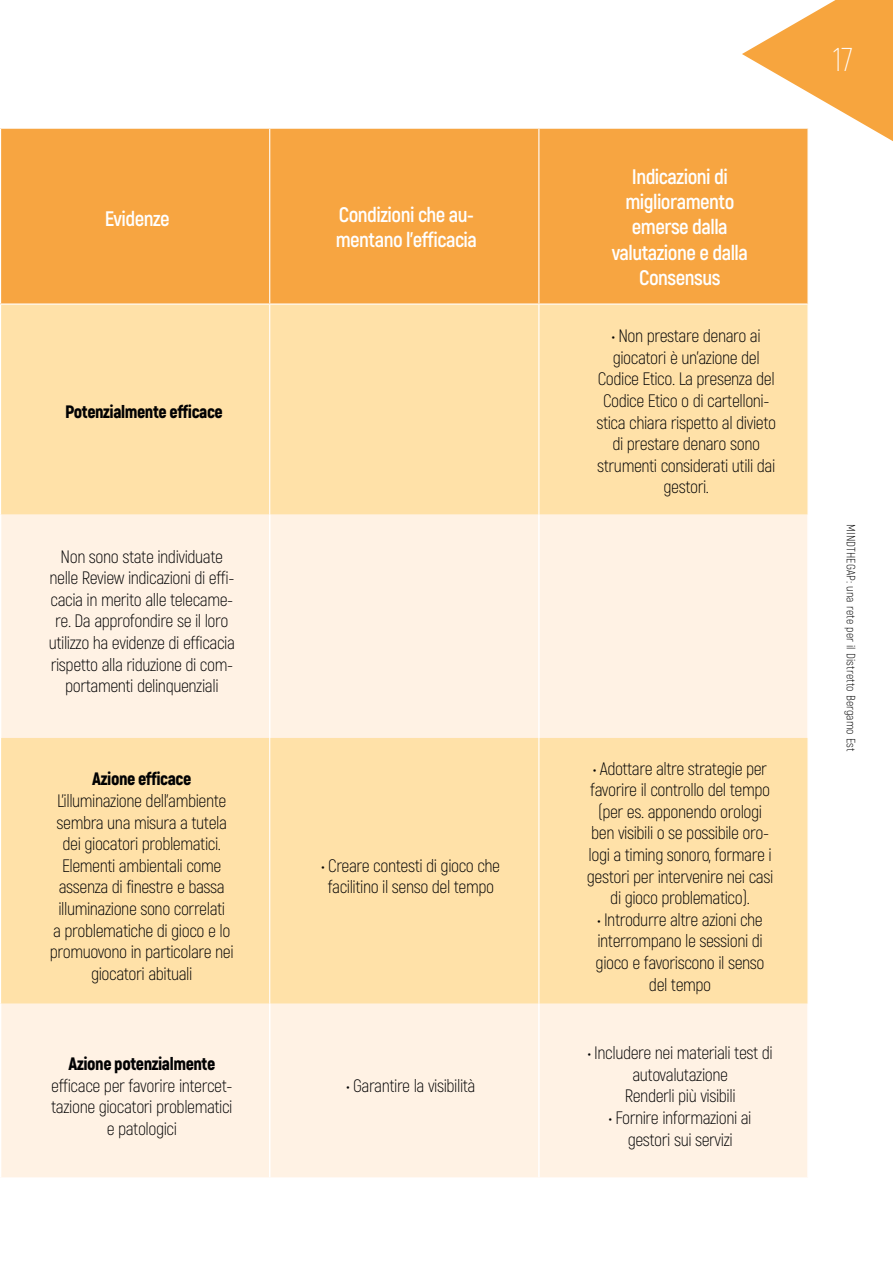
<style>
.page{position:relative;width:893px;height:1263px;background:#fff}
.page>*{position:absolute;margin:0;border:0;box-sizing:border-box;transform-origin:0 0}
.t1{font:200 33px "Akrobat";color:#fff}
.t2{font:700 21px/25.2px "Akrobat";letter-spacing:-.025em;color:#fff}
.t3{font:300 18px/21.6px "Akrobat";letter-spacing:-.025em;color:#020203;text-align:center}
.t4{font:900 18px "Akrobat";letter-spacing:-.025em;color:#020203}
.t5{font:300 12px "Akrobat";letter-spacing:.01em;color:#000}
.s1{font-weight:400}
</style>
<div class="page">
<svg style="left:742px;top:0;width:151px;height:141px"></svg>
<div style="left:1px;top:129px;width:806px;height:174px;background:#f7a541"></div>
<div style="left:1px;top:305px;width:806px;height:210px;background:#ffe1a8"></div>
<div style="left:1px;top:515px;width:806px;height:662px;background:#fff2e4"></div>
<div style="left:1px;top:738px;width:806px;height:265px;background:#ffe1a8"></div>
<hr style="left:269px;top:738px;width:1px;height:265px;background:#fff">
<hr style="left:538px;top:738px;width:1px;height:265px;background:#fff">
<hr style="left:269px;top:515px;width:1px;height:223px;background:#fff">
<hr style="left:538px;top:515px;width:2px;height:223px;background:#fff">
<hr style="left:269px;top:1003px;width:1px;height:174px;background:#fff">
<hr style="left:538px;top:1003px;width:2px;height:174px;background:#fff">
<hr style="left:539px;top:128px;width:270px;height:1px;background:#fff">
<hr style="left:269px;top:129px;width:1px;height:174px;background:#fff">
<hr style="left:538px;top:129px;width:1px;height:174px;background:#fff">
<hr style="left:807px;top:129px;width:2px;height:174px;background:#fff">
<hr style="left:269px;top:305px;width:1px;height:210px;background:#fff">
<hr style="left:538px;top:305px;width:1px;height:210px;background:#fff">
<p class="t2" style="left:105px;top:206px;width:67px">Evidenze</p>
<p class="t2" style="left:336px;top:202px;width:143px">Condizioni che au&shy;mentano l’efficacia</p>
<p class="t4" style="left:65px;top:400px;width:159px">Potenzialmente efficace</p>
<p class="t3" style="left:49px;top:545px;width:188px">Non sono state individuate nelle Review indicazioni di effi&shy;cacia in merito alle telecame&shy;re. Da approfondire se il loro utilizzo ha evidenze di efficacia rispetto alla riduzione di com&shy;portamenti delinquenziali</p>
<p class="t4" style="left:92px;top:767px;width:101px">Azione efficace</p>
<p class="t3" style="left:50px;top:790px;width:185px">L’illuminazione dell’ambiente sembra una misura a tutela dei giocatori problematici.<br>Elementi ambientali come assenza di finestre e bassa illuminazione sono correlati<br>a problematiche di gioco e lo promuovono in particolare nei giocatori abituali</p>
<p class="t3" style="left:322px;top:855px;width:180px"><span class="s1">•</span> Creare contesti di gioco che facilitino il senso del tempo</p>
<p class="t4" style="left:68px;top:1052px;width:149px">Azione potenzialmente</p>
<p class="t3" style="left:51px;top:1074px;width:183px">efficace per favorire intercet&shy;tazione giocatori problematici e patologici</p>
<p class="t3" style="left:347px;top:1074px;width:130px"><span class="s1">•</span> Garantire la visibilità</p>
<p class="t2" style="left:612px;top:164px;width:138px;text-align:center">Indicazioni di miglioramento emerse dalla valutazione e dalla<br>Consensus</p>
<p class="t3" style="left:596px;top:325px;width:181px"><span class="s1">•</span> Non prestare denaro ai giocatori è un’azione del<br>Codice Etico. La presenza del<br>Codice Etico o di cartelloni&shy;stica chiara rispetto al divieto di prestare denaro sono strumenti considerati utili dai gestori.</p>
<p class="t3" style="left:587px;top:757px;width:188px"><span class="s1">•</span> Adottare altre strategie per favorire il controllo del tempo (per es. apponendo orologi ben visibili o se possibile oro&shy;logi a timing sonoro, formare i gestori per intervenire nei casi di gioco problematico).</p>
<p class="t3" style="left:596px;top:909px;width:170px"><span class="s1">•</span> Introdurre altre azioni che interrompano le sessioni di gioco e favoriscono il senso del tempo</p>
<p class="t3" style="left:588px;top:1042px;width:187px"><span class="s1">•</span> Includere nei materiali test di autovalutazione<br>Renderli più visibili</p>
<p class="t3" style="left:609px;top:1107px;width:144px"><span class="s1">•</span> Fornire informazioni ai gestori sui servizi</p>
<h1 class="t1" style="left:833px;top:40px;width:22px">17</h1>
<p class="t5" style="left:858px;top:524px;width:229px;rotate:90deg">MINDTHEGAP: una rete per il Distretto Bergamo Est</p>
</div>
